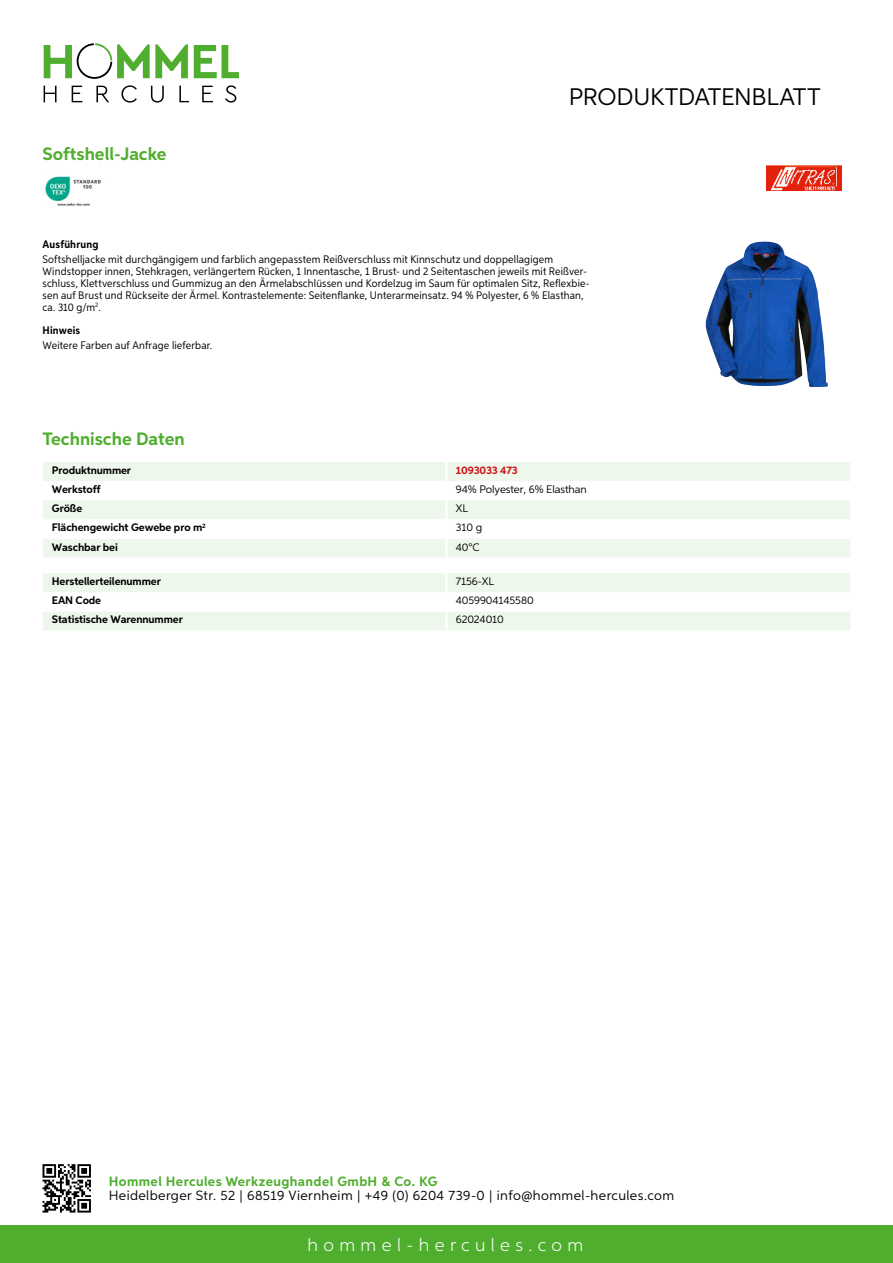
<style>
.page{position:relative;width:893px;height:1263px;background:#fff}
.page>*{position:absolute;margin:0;border:0;box-sizing:border-box;transform-origin:0 0}
.t1{font:24px "Aspira";letter-spacing:-.01em;color:#000}
.t2{font:700 18px "Aspira";color:#50ae2f}
.t3{font:300 18px "Aspira";letter-spacing:.3em;color:#fff}
.t4{font:13.5px "Aspira";letter-spacing:.03em;color:#000}
.t5{font:700 13.5px "Aspira";letter-spacing:.03em;color:#50ae2f}
.t6{font:10.95px/12px "Aspira Nar";letter-spacing:.015em;color:#000}
.t7{font:700 10.95px "Aspira";letter-spacing:-.01em;color:#000}
.t8{font:10.95px "Aspira";letter-spacing:-.01em;color:#000}
.t9{font:700 10.95px "Aspira Nar";letter-spacing:.02em;color:#000}
.t10{font:700 10.95px "Aspira";letter-spacing:-.01em;color:#cd1013}
</style>
<div class="page">
<div style="left:0;top:1226px;width:893px;height:37px;background:#50ae2f"></div>
<svg style="left:43px;top:1164px;width:48px;height:48px"></svg>
<svg style="left:194px;top:45px;width:45px;height:33px"></svg>
<svg style="left:44px;top:43px;width:144px;height:36px"></svg>
<svg style="left:44px;top:86px;width:13px;height:16px"></svg>
<svg style="left:72px;top:86px;width:10px;height:16px"></svg>
<svg style="left:96px;top:86px;width:13px;height:16px"></svg>
<svg style="left:121px;top:85px;width:16px;height:18px"></svg>
<svg style="left:151px;top:86px;width:13px;height:17px"></svg>
<svg style="left:179px;top:86px;width:10px;height:16px"></svg>
<svg style="left:202px;top:86px;width:11px;height:16px"></svg>
<svg style="left:225px;top:85px;width:11px;height:18px"></svg>
<div style="left:43px;top:462px;width:807px;height:96px;background:#eef7eb"></div>
<svg style="left:43px;top:481px;width:807px;height:58px"></svg>
<hr style="left:445px;top:462px;width:3px;height:19px;background:#fff">
<hr style="left:445px;top:481px;width:3px;height:19px;background:#fff">
<hr style="left:445px;top:500px;width:3px;height:19px;background:#fff">
<hr style="left:445px;top:519px;width:3px;height:20px;background:#fff">
<hr style="left:445px;top:539px;width:3px;height:19px;background:#fff">
<svg style="left:43px;top:573px;width:807px;height:57px"></svg>
<hr style="left:445px;top:611px;width:3px;height:19px;background:#fff">
<img style="left:45px;top:176px;width:56px;height:30px">
<img style="left:705px;top:241px;width:123px;height:146px">
<img style="left:766px;top:166px;width:76px;height:25px">
<h2 class="t2" style="left:43px;top:142px;width:126px">Softshell-Jacke</h2>
<h1 class="t1" style="left:569px;top:82px;width:253px">Produktdatenblatt</h1>
<p class="t9" style="left:43px;top:237px;width:58px">Ausführung</p>
<p class="t6" style="left:43px;top:253px;width:549px">Softshelljacke mit durchgängigem und farblich angepasstem Reißverschluss mit Kinnschutz und doppellagigem Windstopper innen, Stehkragen, verlängertem Rücken, 1 Innentasche, 1 Brust- und 2 Seitentaschen jeweils mit Reißver&shy;schluss, Klettverschluss und Gummizug an den Ärmelabschlüssen und Kordelzug im Saum für optimalen Sitz, Reflexbie&shy;sen auf Brust und Rückseite der Ärmel. Kontrastelemente: Seitenflanke, Unterarmeinsatz. 94 % Polyester, 6 % Elasthan, ca. 310 g/m<sup>2</sup>.</p>
<p class="t9" style="left:43px;top:323px;width:39px">Hinweis</p>
<p class="t6" style="left:43px;top:339px;width:171px">Weitere Farben auf Anfrage lieferbar.</p>
<h2 class="t2" style="left:43px;top:428px;width:144px">Technische Daten</h2>
<p class="t7" style="left:52px;top:463px;width:81px">Produktnummer</p>
<p class="t10" style="left:456px;top:463px;width:64px">1093033 473</p>
<p class="t7" style="left:52px;top:483px;width:50px">Werkstoff</p>
<p class="t8" style="left:456px;top:483px;width:132px">94% Polyester, 6% Elasthan</p>
<p class="t7" style="left:52px;top:502px;width:32px">Größe</p>
<p class="t8" style="left:456px;top:502px;width:13px">XL</p>
<p class="t7" style="left:52px;top:521px;width:155px">Flächengewicht Gewebe pro m<sup>2</sup></p>
<p class="t8" style="left:456px;top:521px;width:28px">310 g</p>
<p class="t7" style="left:52px;top:540px;width:68px">Waschbar bei</p>
<p class="t8" style="left:456px;top:540px;width:25px">40°C</p>
<p class="t7" style="left:52px;top:574px;width:111px">Herstellerteilenummer</p>
<p class="t8" style="left:456px;top:575px;width:38px">7156-XL</p>
<p class="t7" style="left:52px;top:594px;width:51px">EAN Code</p>
<p class="t8" style="left:456px;top:594px;width:79px">4059904145580</p>
<p class="t7" style="left:52px;top:613px;width:132px">Statistische Warennummer</p>
<p class="t8" style="left:456px;top:613px;width:49px">62024010</p>
<p class="t5" style="left:109px;top:1172px;width:330px">Hommel Hercules Werkzeughandel GmbH &amp; Co. KG</p>
<p class="t4" style="left:109px;top:1187px;width:567px">Heidelberger Str. 52 | 68519 Viernheim | +49 (0) 6204 739-0 | info@hommel-hercules.com</p>
<h2 class="t3" style="left:307px;top:1234px;width:277px">hommel-hercules.com</h2>
</div>
